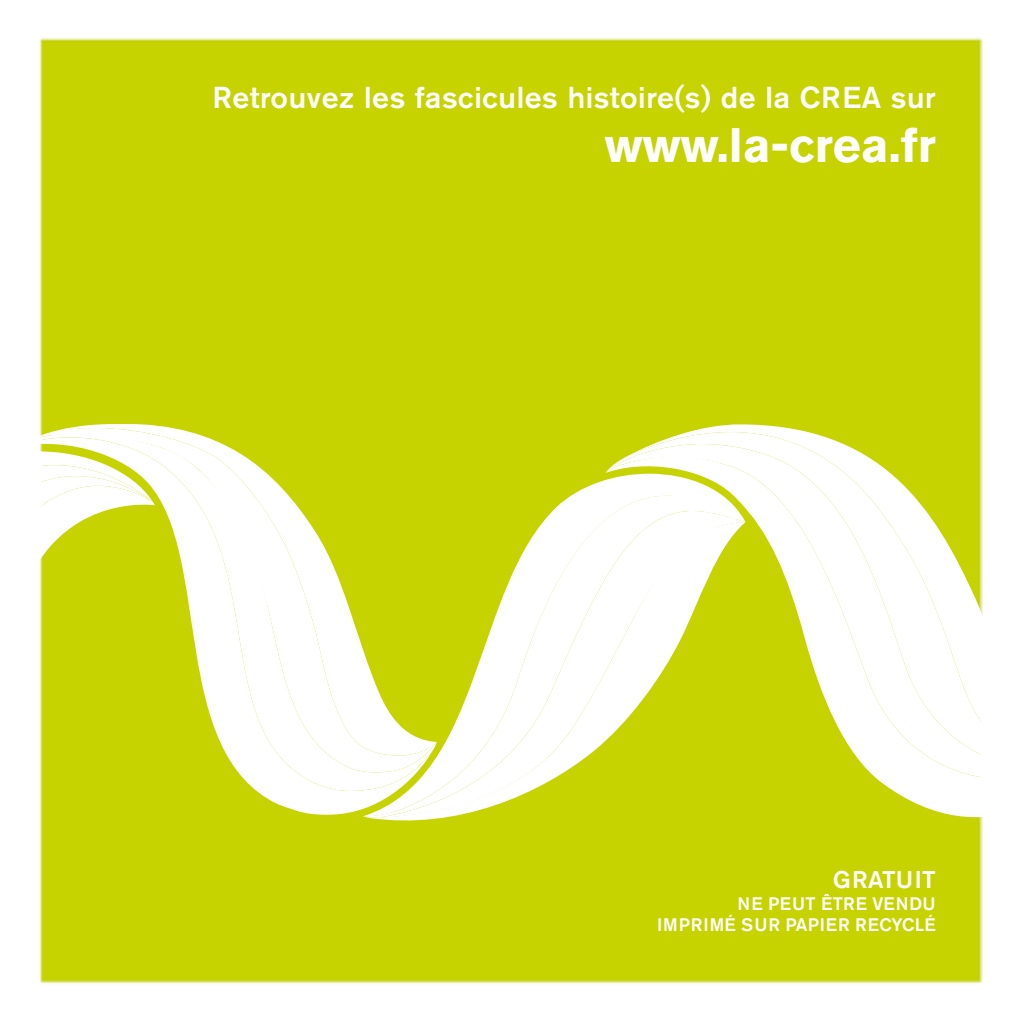
<style>
.page{position:relative;width:1021px;height:1021px;background:#fff}
.page>*{position:absolute;margin:0;border:0;box-sizing:border-box;transform-origin:0 0}
.t1{font:700 48px "Akzidenz Grotesk Std";color:#fff}
.t2{font:500 30px "Akzidenz Grotesk Std";letter-spacing:.02em;color:#fff}
.t3{font:500 24px "Akzidenz Grotesk Std";letter-spacing:.035em;color:#fff}
.t4{font:500 18px/21.6px "Akzidenz Grotesk Std";letter-spacing:.035em;color:#fff}
</style>
<div class="page">
<div style="left:40px;top:37px;width:943px;height:947px;background:#c6d300"></div>
<svg style="left:40px;top:791px;width:323px;height:24px;fill:#c6d300"></svg>
<svg style="left:40px;top:433px;width:397px;height:358px;fill:#c6d300"></svg>
<svg style="left:40px;top:428px;width:396px;height:344px"></svg>
<svg style="left:628px;top:424px;width:355px;height:8px;fill:#c6d300"></svg>
<div style="left:369px;top:818px;width:376px;height:12px;background:#c6d300"></div>
<svg style="left:40px;top:451px;width:115px;height:122px"></svg>
<div style="left:363px;top:473px;width:242px;height:22px;background:#c6d300"></div>
<svg style="left:363px;top:495px;width:242px;height:323px"></svg>
<svg style="left:605px;top:432px;width:378px;height:24px"></svg>
<svg style="left:605px;top:456px;width:378px;height:366px"></svg>
<p class="t2" style="left:212px;top:79px;width:725px">Retrouvez les fascicules histoire(s) de la CREA sur</p>
<h1 class="t1" style="left:604px;top:117px;width:332px">www.la-crea.fr</h1>
<p class="t3" style="left:833px;top:864px;width:104px">Gratuit</p>
<p class="t4" style="left:657px;top:892px;width:280px;text-indent:81px">Ne peut être ven du<br>I mprimé sur papier rec</p>
<p class="t4" style="left:891px;top:913px;width:46px">yclé</p>
</div>
